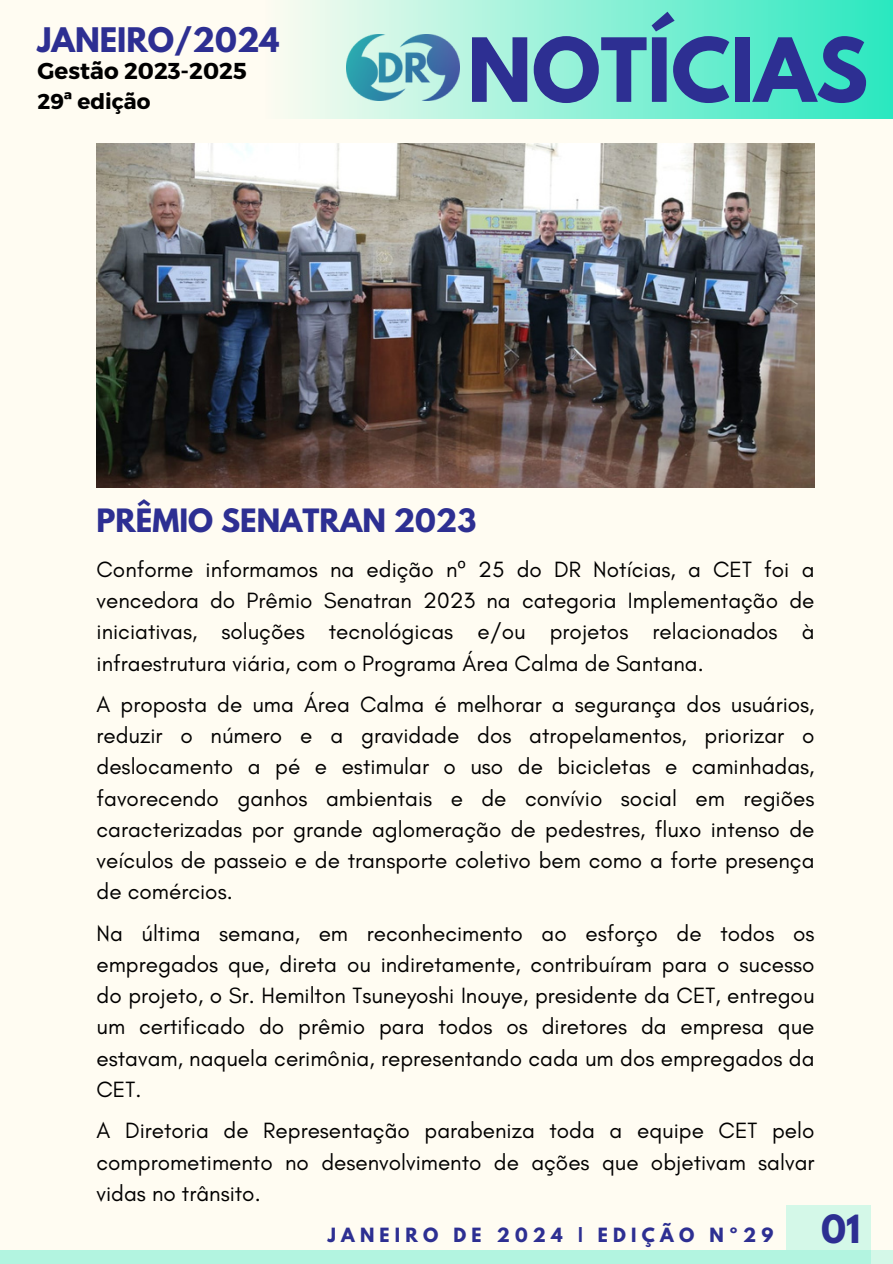
<style>
.page{position:relative;width:893px;height:1264px;background:#fff}
.page>*{position:absolute;margin:0;border:0;box-sizing:border-box;transform-origin:0 0}
.t1{font:700 78.3px "League Spartan";color:#2d2f92}
.t2{font:700 34.5px "League Spartan";color:#2d2f92}
.t3{font:700 30px "League Spartan";color:#2d2f92}
.t4{font:700 28.5px "League Spartan";color:#2d2f92}
.t5{font:700 22.95px "Montserrat";color:#000}
.t6{font:22.5px/31.2px "Glacial Indifference";color:#000;text-align:justify}
.t7{font:700 21.45px "Montserrat";color:#000}
.t8{font:700 17.4px "League Spartan";letter-spacing:.3em;color:#2d2f92}
.s1{font-family:"Noto Sans"}
</style>
<div class="page">
<div style="left:0;top:0;width:892px;height:1263px;background:#fffcf2"></div>
<div style="left:265px;top:0;width:627px;height:119px;background:linear-gradient(to right,#fdfbf1,#2ae8c0)"></div>
<img style="left:346px;top:34px;width:114px;height:67px">
<div style="left:0;top:1250px;width:892px;height:13px;background:#d4f8e8"></div>
<div style="left:0;top:1250px;width:871px;height:13px;background:#b2f4e0"></div>
<div style="left:786px;top:1205px;width:85px;height:45px;background:#d4f8e8"></div>
<img style="left:96px;top:144px;width:718px;height:343px">
<h2 class="t3" style="left:37px;top:25px;width:244px">JANEIRO/2024</h2>
<h4 class="t5" style="left:37px;top:56px;width:211px">Gestão 2023-2025</h4>
<h4 class="t7" style="left:37px;top:88px;width:114px">29ª edição</h4>
<p class="t1" style="left:467px;top:31px;width:402px">NOTÍCIAS</p>
<h4 class="t4" style="left:96px;top:506px;width:381px">PRÊMIO SENATRAN 2023</h4>
<p class="t6" style="left:96px;top:553px;width:719px">Conforme informamos na edição n<span class="s1">º</span> 25 do DR Notícias, a CET foi a vencedora do Prêmio Senatran 2023 na categoria Implementação de iniciativas, soluções tecnológicas e/ou projetos relacionados à infraestrutura viária, com o Programa Área Calma de Santana.</p>
<h1 class="t6" style="left:96px;top:688px;width:719px">A proposta de uma Área Calma é melhorar a segurança dos usuários, reduzir o número e a gravidade dos atropelamentos, priorizar o deslocamento a pé e estimular o uso de bicicletas e caminhadas, favorecendo ganhos ambientais e de convívio social em regiões caracterizadas por grande aglomeração de pedestres, fluxo intenso de veículos de passeio e de transporte coletivo bem como a forte presença de comércios.</h1>
<h3 class="t6" style="left:96px;top:917px;width:719px">Na última semana, em reconhecimento ao esforço de todos os empregados que, direta ou indiretamente, contribuíram para o sucesso do projeto, o Sr. Hemilton Tsuneyoshi Inouye, presidente da CET, entregou um certificado do prêmio para todos os diretores da empresa que estavam, naquela cerimônia, representando cada um dos empregados da CET.</h3>
<p class="t6" style="left:96px;top:1114px;width:719px">A Diretoria de Representação parabeniza toda a equipe CET pelo comprometimento no desenvolvimento de ações que objetivam salvar vidas no trânsito.</p>
<h4 class="t8" style="left:328px;top:1226px;width:447px">JANEIRO DE 2024 | EDIÇÃO Nº29</h4>
<h4 class="t2" style="left:821px;top:1211px;width:41px">01</h4>
</div>
